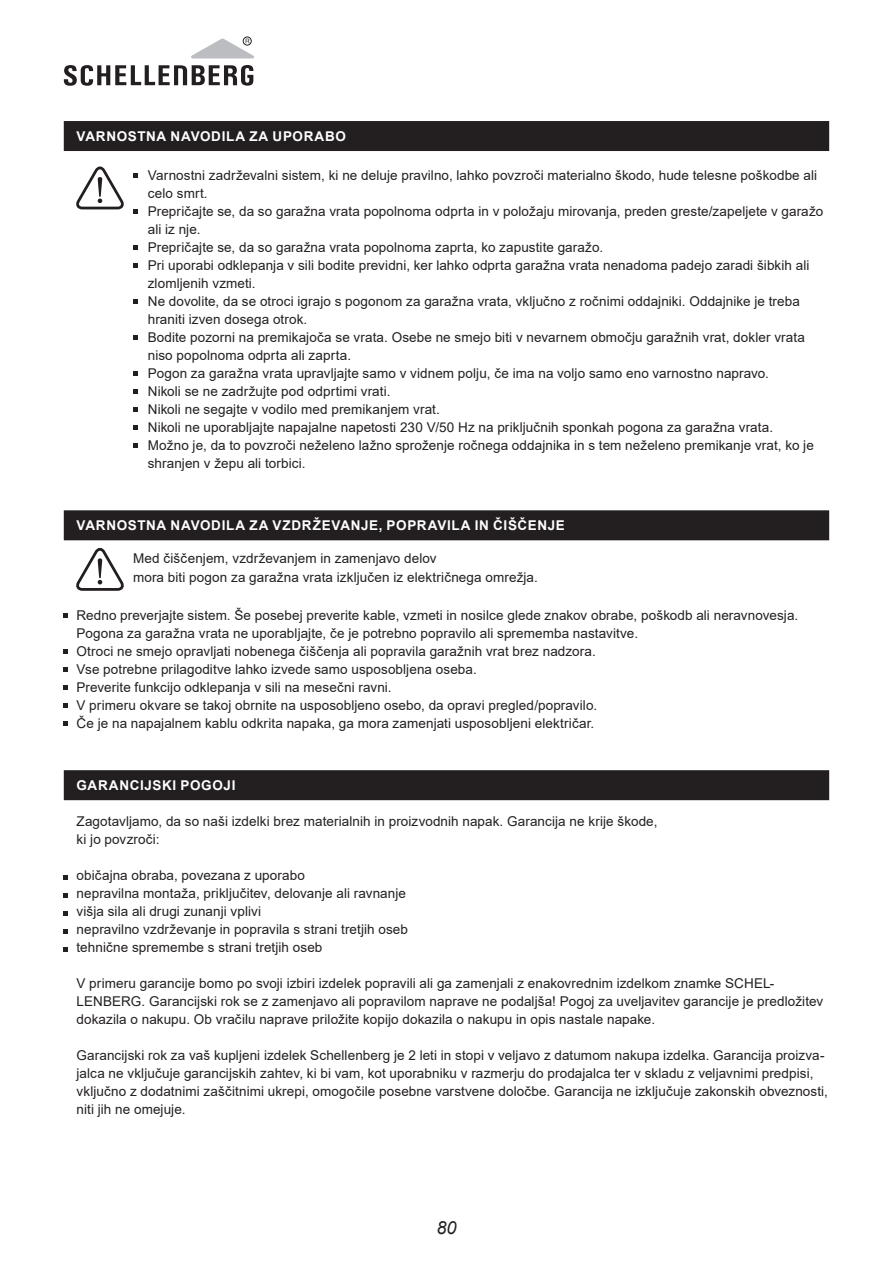
<style>
.page{position:relative;width:893px;height:1263px;background:#fff}
.page>*{position:absolute;margin:0;border:0;box-sizing:border-box;transform-origin:0 0}
.t1{font:italic 18px "Arial";color:#231f20}
._02_Copy_normal{font:13.5px/18px "Arial";letter-spacing:.005em;color:#231f20}
._02_Text{font:13.5px/18px "Arial";letter-spacing:.005em;color:#231f20}
._01_Headline_Seitena{font:700 13.5px "Arial";letter-spacing:.05em;color:#fff}
._01_Headline_Balken{font:700 13.5px "Arial";letter-spacing:.05em;color:#fff}
</style>
<div class="page">
<div style="left:243px;top:37px;width:9px;height:8px;border:1px solid #231f20;border-radius:50%"></div>
<svg style="left:64px;top:65px;width:189px;height:21px"></svg>
<svg style="left:191px;top:39px;width:63px;height:19px"></svg>
<div style="left:64px;top:121px;width:765px;height:30px;background:#231f20"></div>
<div style="left:64px;top:510px;width:765px;height:30px;background:#231f20"></div>
<div style="left:64px;top:770px;width:765px;height:30px;background:#231f20"></div>
<svg style="left:133px;top:173px;width:4px;height:5px"></svg>
<svg style="left:133px;top:209px;width:4px;height:5px"></svg>
<svg style="left:133px;top:245px;width:4px;height:5px"></svg>
<svg style="left:133px;top:263px;width:4px;height:5px"></svg>
<svg style="left:133px;top:299px;width:4px;height:5px"></svg>
<svg style="left:133px;top:335px;width:4px;height:5px"></svg>
<svg style="left:133px;top:371px;width:4px;height:5px"></svg>
<svg style="left:133px;top:389px;width:4px;height:5px"></svg>
<svg style="left:133px;top:407px;width:4px;height:5px"></svg>
<svg style="left:133px;top:425px;width:4px;height:5px"></svg>
<svg style="left:133px;top:443px;width:4px;height:5px"></svg>
<svg style="left:64px;top:613px;width:4px;height:4px"></svg>
<svg style="left:64px;top:649px;width:4px;height:4px"></svg>
<svg style="left:64px;top:667px;width:4px;height:4px"></svg>
<svg style="left:64px;top:685px;width:4px;height:4px"></svg>
<svg style="left:64px;top:703px;width:4px;height:4px"></svg>
<svg style="left:64px;top:721px;width:4px;height:4px"></svg>
<svg style="left:64px;top:875px;width:4px;height:5px"></svg>
<svg style="left:64px;top:893px;width:4px;height:5px"></svg>
<svg style="left:64px;top:911px;width:4px;height:5px"></svg>
<svg style="left:64px;top:929px;width:4px;height:5px"></svg>
<svg style="left:64px;top:947px;width:4px;height:5px"></svg>
<svg style="left:76px;top:166px;width:48px;height:43px"></svg>
<svg style="left:76px;top:548px;width:48px;height:43px"></svg>
<p class="_01_Headline_Balken" style="left:77px;top:126px;width:271px">VARNOSTNA NAVODILA ZA UPORABO</p>
<p class="_02_Copy_normal" style="left:148px;top:166px;width:671px">Varnostni zadrževalni sistem, ki ne deluje pravilno, lahko povzroči materialno škodo, hude telesne poškodbe ali celo smrt.</p>
<p class="_02_Copy_normal" style="left:148px;top:202px;width:677px">Prepričajte se, da so garažna vrata popolnoma odprta in v položaju mirovanja, preden greste/zapeljete v garažo ali iz nje.</p>
<p class="_02_Copy_normal" style="left:148px;top:238px;width:457px">Prepričajte se, da so garažna vrata popolnoma zaprta, ko zapustite garažo.</p>
<p class="_02_Copy_normal" style="left:148px;top:256px;width:663px">Pri uporabi odklepanja v sili bodite previdni, ker lahko odprta garažna vrata nenadoma padejo zaradi šibkih ali zlomljenih vzmeti.</p>
<p class="_02_Copy_normal" style="left:148px;top:292px;width:654px">Ne dovolite, da se otroci igrajo s pogonom za garažna vrata, vključno z ročnimi oddajniki. Oddajnike je treba hraniti izven dosega otrok.</p>
<p class="_02_Copy_normal" style="left:148px;top:328px;width:659px">Bodite pozorni na premikajoča se vrata. Osebe ne smejo biti v nevarnem območju garažnih vrat, dokler vrata niso popolnoma odprta ali zaprta.</p>
<p class="_02_Copy_normal" style="left:148px;top:364px;width:623px">Pogon za garažna vrata upravljajte samo v vidnem polju, če ima na voljo samo eno varnostno napravo.</p>
<p class="_02_Copy_normal" style="left:148px;top:382px;width:244px">Nikoli se ne zadržujte pod odprtimi vrati.</p>
<p class="_02_Copy_normal" style="left:148px;top:400px;width:291px">Nikoli ne segajte v vodilo med premikanjem vrat.</p>
<p class="_02_Copy_normal" style="left:148px;top:418px;width:627px">Nikoli ne uporabljajte napajalne napetosti 230 V/50 Hz na priključnih sponkah pogona za garažna vrata.</p>
<p class="_02_Copy_normal" style="left:148px;top:436px;width:668px">Možno je, da to povzroči neželeno lažno sproženje ročnega oddajnika in s tem neželeno premikanje vrat, ko je shranjen v žepu ali torbici.</p>
<p class="_01_Headline_Seitena" style="left:77px;top:516px;width:490px">VARNOSTNA NAVODILA ZA VZDRŽEVANJE, POPRAVILA IN ČIŠČENJE</p>
<p class="_02_Copy_normal" style="left:133px;top:550px;width:305px">Med čiščenjem, vzdrževanjem in zamenjavo delov</p>
<p class="_02_Copy_normal" style="left:133px;top:568px;width:406px">mora biti pogon za garažna vrata izključen iz električnega omrežja.</p>
<p class="_02_Copy_normal" style="left:77px;top:606px;width:723px">Redno preverjajte sistem. Še posebej preverite kable, vzmeti in nosilce glede znakov obrabe, poškodb ali neravnovesja.<br>Pogona za garažna vrata ne uporabljajte, če je potrebno popravilo ali sprememba nastavitve.</p>
<p class="_02_Copy_normal" style="left:77px;top:642px;width:521px">Otroci ne smejo opravljati nobenega čiščenja ali popravila garažnih vrat brez nadzora.</p>
<p class="_02_Copy_normal" style="left:77px;top:660px;width:399px">Vse potrebne prilagoditve lahko izvede samo usposobljena oseba.</p>
<p class="_02_Copy_normal" style="left:77px;top:678px;width:317px">Preverite funkcijo odklepanja v sili na mesečni ravni.</p>
<p class="_02_Copy_normal" style="left:77px;top:696px;width:520px">V primeru okvare se takoj obrnite na usposobljeno osebo, da opravi pregled/popravilo.</p>
<p class="_02_Copy_normal" style="left:77px;top:714px;width:519px">Če je na napajalnem kablu odkrita napaka, ga mora zamenjati usposobljeni električar.</p>
<p class="_01_Headline_Seitena" style="left:77px;top:776px;width:161px">GARANCIJSKI POGOJI</p>
<p class="_02_Text" style="left:77px;top:812px;width:582px">Zagotavljamo, da so naši izdelki brez materialnih in proizvodnih napak. Garancija ne krije škode,</p>
<p class="_02_Text" style="left:77px;top:830px;width:84px">ki jo povzroči:</p>
<p class="_02_Copy_normal" style="left:77px;top:866px;width:230px">običajna obraba, povezana z uporabo</p>
<p class="_02_Copy_normal" style="left:77px;top:884px;width:331px">nepravilna montaža, priključitev, delovanje ali ravnanje</p>
<p class="_02_Copy_normal" style="left:77px;top:902px;width:186px">višja sila ali drugi zunanji vplivi</p>
<p class="_02_Copy_normal" style="left:77px;top:920px;width:333px">nepravilno vzdrževanje in popravila s strani tretjih oseb</p>
<p class="_02_Copy_normal" style="left:77px;top:938px;width:247px">tehnične spremembe s strani tretjih oseb</p>
<p class="_02_Text" style="left:77px;top:974px;width:748px">V primeru garancije bomo po svoji izbiri izdelek popravili ali ga zamenjali z enakovrednim izdelkom znamke SCHEL-<br>LENBERG. Garancijski rok se z zamenjavo ali popravilom naprave ne podaljša! Pogoj za uveljavitev garancije je predložitev dokazila o nakupu. Ob vračilu naprave priložite kopijo dokazila o nakupu in opis nastale napake.</p>
<p class="_02_Text" style="left:77px;top:1046px;width:753px">Garancijski rok za vaš kupljeni izdelek Schellenberg je 2 leti in stopi v veljavo z datumom nakupa izdelka. Garancija proizva&shy;jalca ne vključuje garancijskih zahtev, ki bi vam, kot uporabniku v razmerju do prodajalca ter v skladu z veljavnimi predpisi, vključno z dodatnimi zaščitnimi ukrepi, omogočile posebne varstvene določbe. Garancija ne izključuje zakonskih obveznosti, niti jih ne omejuje.</p>
<h1 class="t1" style="left:436px;top:1215px;width:22px">80</h1>
</div>
